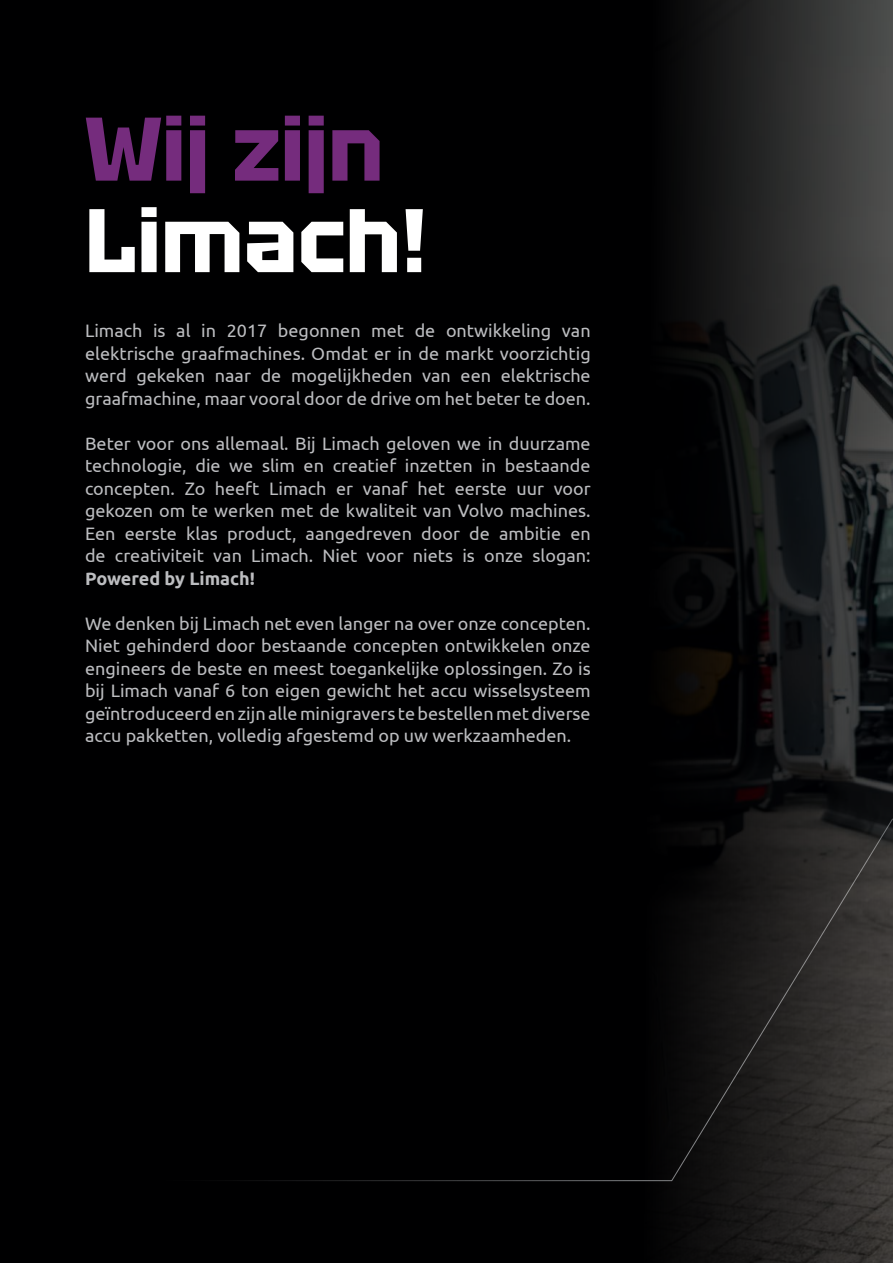
<style>
.page{position:relative;width:893px;height:1263px;background:#000001}
.page>*{position:absolute;margin:0;border:0;box-sizing:border-box;transform-origin:0 0}
.t1{font:700 90px "Tektur";color:#752c7d}
.t2{font:700 90px "Tektur";color:#fff}
.t3{font:18px/22.5px "Ubuntu";color:#bcbdc0;text-align:justify}
.t4{font:700 18px "Ubuntu";color:#bcbdc0}
</style>
<div class="page">
<img style="left:638px;top:0;width:255px;height:1263px">
<h1 class="t1" style="left:85px;top:91px;width:300px">Wij zijn</h1>
<h1 class="t2" style="left:85px;top:182px;width:344px">Limach!</h1>
<p class="t3" style="left:85px;top:319px;width:507px">Limach is al in 2017 begonnen met de ontwikkeling van elektrische graafmachines. Omdat er in de markt voorzichtig werd gekeken naar de mogelijkheden van een elektrische graafmachine, maar vooral door de drive om het beter te doen.</p>
<p class="t3" style="left:85px;top:431px;width:507px">Beter voor ons allemaal. Bij Limach geloven we in duurzame technologie, die we slim en creatief inzetten in bestaande concepten. Zo heeft Limach er vanaf het eerste uur voor gekozen om te werken met de kwaliteit van Volvo machines.<br>Een eerste klas product, aangedreven door de ambitie en de creativiteit van Limach. Niet voor niets is onze slogan:</p>
<p class="t4" style="left:85px;top:567px;width:171px">Powered by Limach!</p>
<p class="t3" style="left:85px;top:611px;width:507px">We denken bij Limach net even langer na over onze concepten.<br>Niet gehinderd door bestaande concepten ontwikkelen onze engineers de beste en meest toegankelijke oplossingen. Zo is bij Limach vanaf 6 ton eigen gewicht het accu wisselsysteem geïntroduceerd en zijn alle minigravers te bestellen met diverse accu pakketten, volledig afgestemd op uw werkzaamheden.</p>
</div>
